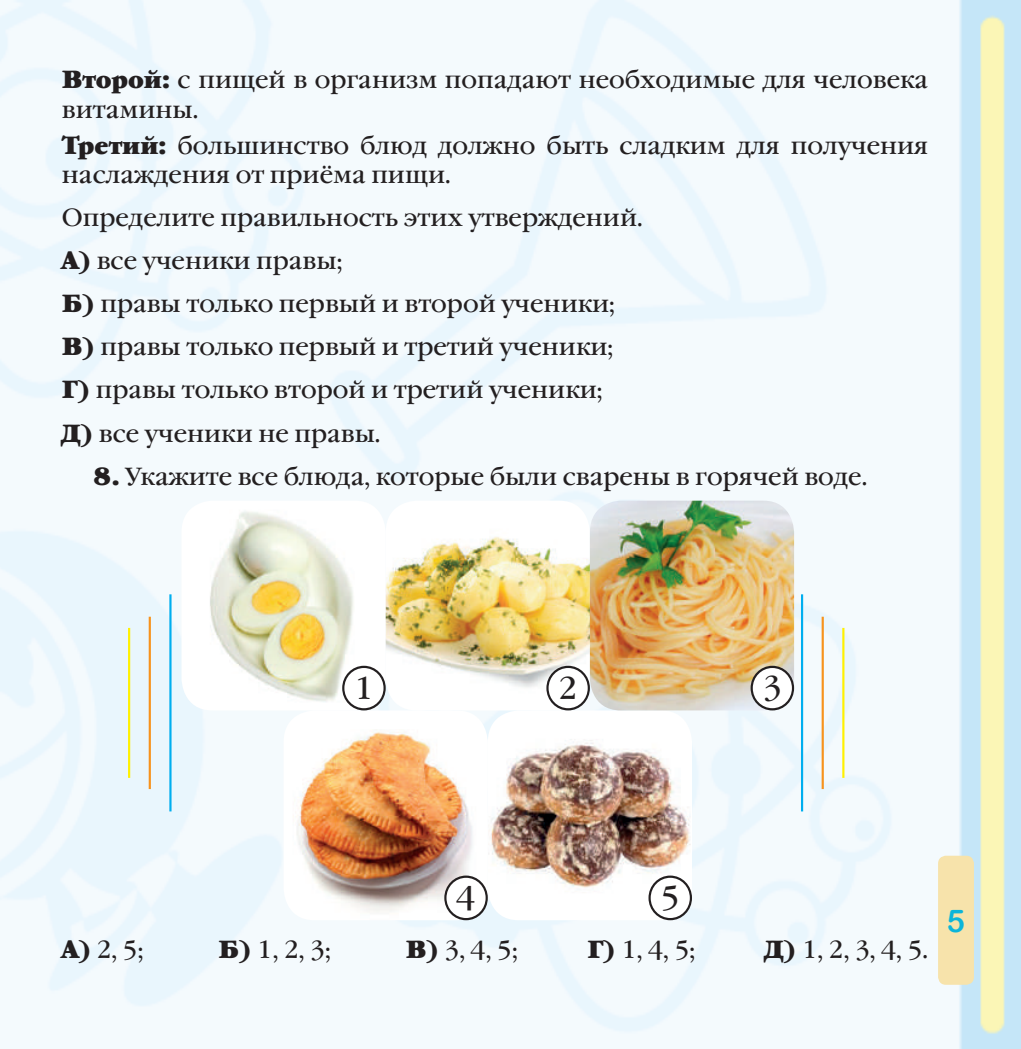
<style>
.page{position:relative;width:1021px;height:1049px;background:#fff}
.page>*{position:absolute;margin:0;border:0;box-sizing:border-box;transform-origin:0 0}
.t1{font:31.5px "Garamond Book C";color:#231f20}
.t2{font:31.5px "Arial Rounded MT Bold";color:#0db5d9}
.t3{font:24.75px/43px "Garamond Book C";color:#231f20}
.s1{font-weight:700}
</style>
<div class="page">
<img style="left:0;top:0;width:1020px;height:1049px">
<img style="left:283px;top:710px;width:409px;height:210px">
<img style="left:181px;top:501px;width:613px;height:209px">
<div style="left:938px;top:856px;width:35px;height:129px;background:#f7e3ab;border-radius:8px"></div>
<div style="left:343px;top:667px;width:41px;height:42px;background:#fff;border-radius:50%"></div>
<div style="left:342px;top:666px;width:44px;height:44px;border:2px solid #231f20;border-radius:50%"></div>
<div style="left:547px;top:667px;width:42px;height:42px;background:#fff;border-radius:50%"></div>
<div style="left:546px;top:666px;width:44px;height:44px;border:2px solid #231f20;border-radius:50%"></div>
<div style="left:751px;top:667px;width:42px;height:42px;background:#fff;border-radius:50%"></div>
<div style="left:750px;top:666px;width:44px;height:44px;border:2px solid #231f20;border-radius:50%"></div>
<div style="left:445px;top:877px;width:41px;height:42px;background:#fff;border-radius:50%"></div>
<div style="left:444px;top:875px;width:44px;height:45px;border:2px solid #231f20;border-radius:50%"></div>
<div style="left:649px;top:877px;width:42px;height:42px;background:#fff;border-radius:50%"></div>
<div style="left:648px;top:875px;width:44px;height:45px;border:2px solid #231f20;border-radius:50%"></div>
<hr style="left:801px;top:594px;width:2px;height:217px;background:#00aeef">
<hr style="left:821px;top:617px;width:2px;height:172px;background:#f7931d">
<hr style="left:842px;top:628px;width:2px;height:150px;background:#fff101">
<hr style="left:169px;top:594px;width:2px;height:217px;background:#00aeef">
<hr style="left:149px;top:617px;width:2px;height:172px;background:#f7931d">
<hr style="left:128px;top:628px;width:2px;height:150px;background:#fff101">
<p class="t3" style="left:62px;top:66px;width:867px;line-height:29.5px"><span class="s1">Второй:</span> с пищей в организм попадают необходимые для человека витамины.</p>
<p class="t3" style="left:62px;top:131px;width:867px;line-height:29.5px"><span class="s1">Третий:</span> большинство блюд должно быть сладким для получения наслаждения от приёма пищи.</p>
<p class="t3" style="left:62px;top:197px;width:582px">Определите правильность этих утверждений.<br><span class="s1">А)</span> все ученики правы;<br><span class="s1">Б)</span> правы только первый и второй ученики; <span class="s1">В)</span> правы только первый и третий ученики; <span class="s1">Г)</span> правы только второй и третий ученики;<br><span class="s1">Д)</span> все ученики не правы.</p>
<p class="t3" style="left:93px;top:455px;width:776px"><span class="s1">8.</span> Укажите все блюда, которые были сварены в горячей воде.</p>
<p class="t1" style="left:354px;top:671px;width:22px">1</p>
<p class="t1" style="left:558px;top:670px;width:21px">2</p>
<p class="t1" style="left:762px;top:669px;width:21px">3</p>
<p class="t1" style="left:456px;top:879px;width:21px">4</p>
<p class="t1" style="left:660px;top:879px;width:21px">5</p>
<p class="t3" style="left:62px;top:929px;width:83px"><span class="s1">А)</span> 2, 5;</p>
<p class="t3" style="left:218px;top:929px;width:114px"><span class="s1">Б)</span> 1, 2, 3;</p>
<p class="t3" style="left:406px;top:929px;width:113px"><span class="s1">В)</span> 3, 4, 5;</p>
<p class="t3" style="left:587px;top:929px;width:109px"><span class="s1">Г)</span> 1, 4, 5;</p>
<p class="t3" style="left:764px;top:929px;width:165px"><span class="s1">Д)</span> 1, 2, 3, 4, 5.</p>
<p class="t2" style="left:946px;top:902px;width:20px">5</p>
</div>
